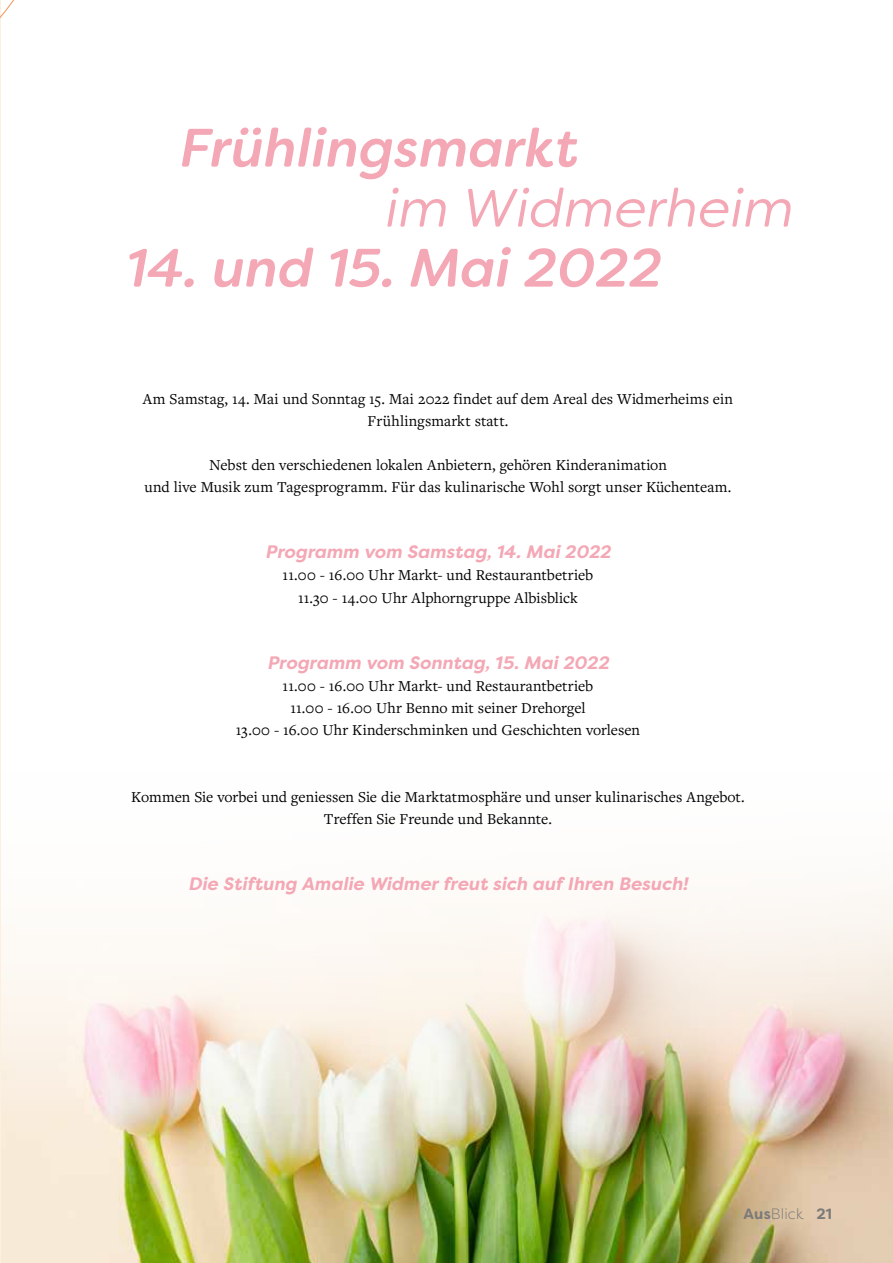
<style>
.page{position:relative;width:893px;height:1263px;background:#fff}
.page>*{position:absolute;margin:0;border:0;box-sizing:border-box;transform-origin:0 0}
.t1{font:italic 500 54px "Filson Soft";color:#f4a7b4}
.t2{font:italic 54px "Filson Soft";color:#f4a7b4}
.t3{font:italic 700 18px "Filson Pro";letter-spacing:.005em;color:#f4a7b4}
.t4{font:15.75px/22px "Freight Text Pro";color:#000;text-align:center}
.t5{font:700 15px "Filson Soft";color:#7b7b7a}
.s1{font-weight:300}
</style>
<div class="page">
<img style="left:1px;top:895px;width:892px;height:368px">
<hr style="left:0;top:0;width:1px;height:1263px;background:#fef0de">
<h1 class="t1" style="left:180px;top:113px;width:401px">Frühlingsmarkt</h1>
<h1 class="t2" style="left:386px;top:174px;width:410px">im Widmerheim</h1>
<h1 class="t1" style="left:126px;top:233px;width:538px">14. und 15. Mai 2022</h1>
<p class="t4" style="left:143px;top:387px;width:592px">Am Samstag, 14. Mai und Sonntag 15. Mai 2022 findet auf dem Areal des Widmerheims ein<br>Frühlingsmarkt statt.</p>
<p class="t4" style="left:145px;top:453px;width:588px">Nebst den verschiedenen lokalen Anbietern, gehören Kinderanimation<br>und live Musik zum Tagesprogramm. Für das kulinarische Wohl sorgt unser Küchenteam.</p>
<p class="t3" style="left:265px;top:541px;width:347px">Programm vom Samstag, 14. Mai 2022</p>
<p class="t4" style="left:283px;top:564px;width:312px">11.00 - 16.00 Uhr Markt- und Restaurantbetrieb<br>11.30 - 14.00 Uhr Alphorngruppe Albisblick</p>
<p class="t3" style="left:267px;top:651px;width:343px">Programm vom Sonntag, 15. Mai 2022</p>
<p class="t4" style="left:236px;top:674px;width:406px">11.00 - 16.00 Uhr Markt- und Restaurantbetrieb<br>11.00 - 16.00 Uhr Benno mit seiner Drehorgel<br>13.00 - 16.00 Uhr Kinderschminken und Geschichten vorlesen</p>
<p class="t4" style="left:131px;top:785px;width:615px">Kommen Sie vorbei und geniessen Sie die Marktatmosphäre und unser kulinarisches Angebot.<br>Treffen Sie Freunde und Bekannte.</p>
<p class="t3" style="left:188px;top:872px;width:501px">Die Stiftung Amalie Widmer freut sich auf Ihren Besuch!</p>
<p class="t5" style="left:744px;top:1204px;width:90px">Aus<span class="s1">Blick</span> 21</p>
</div>
